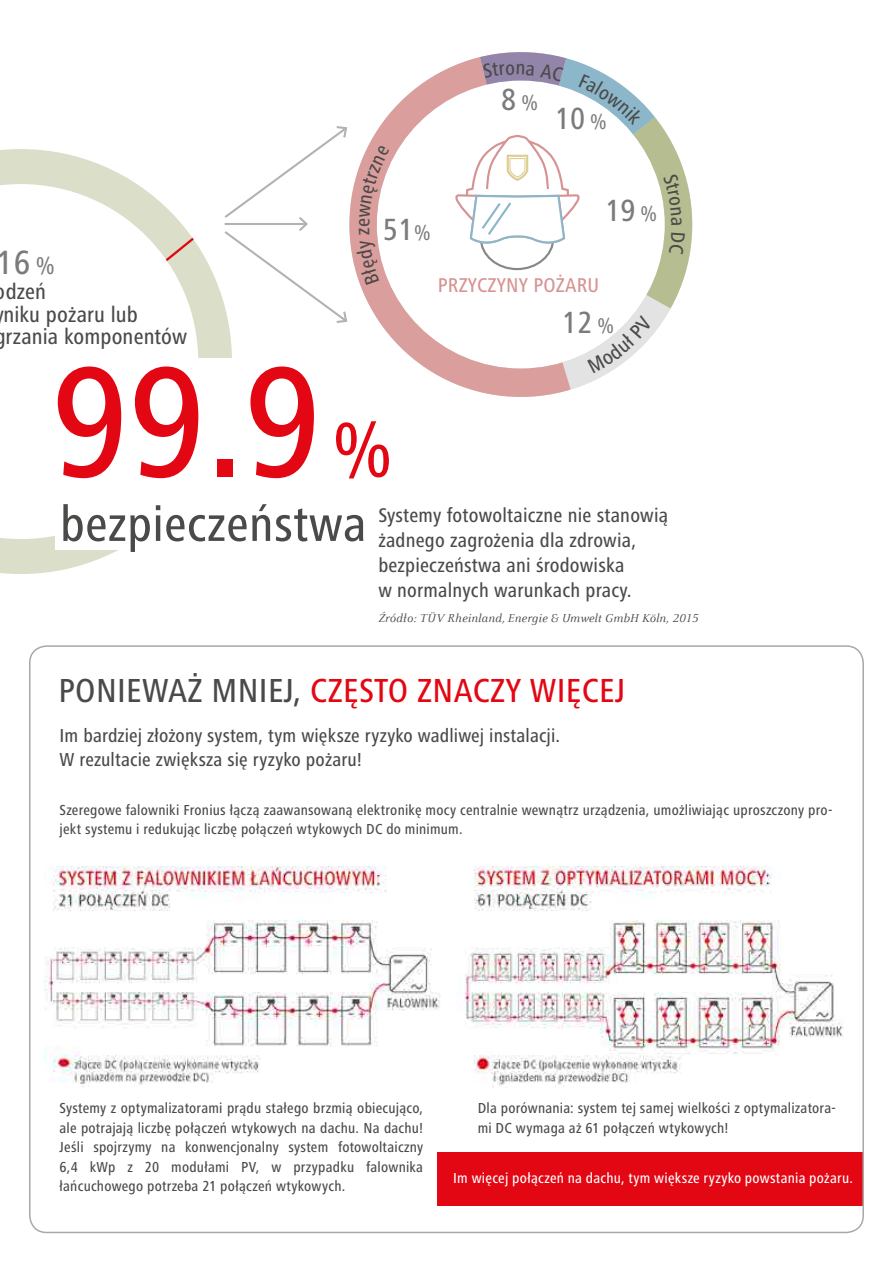
<style>
.page{position:relative;width:893px;height:1263px;background:#fff}
.page>*{position:absolute;margin:0;border:0;box-sizing:border-box;transform-origin:0 0}
.t1{font:500 condensed 162.3px "Frutiger Next LTW1 G";color:#e30613}
.t2{font:500 condensed 51px "Frutiger Next LTW1 G";letter-spacing:.01em;color:#4a4a49}
.t3{font:500 condensed 34.8px "Frutiger Next LTW1 G";color:#7c7b7b}
.t4{font:500 condensed 34.5px "Frutiger Next LTW1 G";letter-spacing:.01em;color:#e30613}
.t5{font:500 condensed 31.8px "Frutiger Next LTW1 G";letter-spacing:.01em;color:#7c7b7b}
.t6{font:500 condensed 22.65px/22.2px "Frutiger Next LTW1 G";letter-spacing:.005em;color:#4a4a49}
.t7{font:500 condensed 20.7px "Frutiger Next LTW1 G";letter-spacing:.01em;color:#d69393}
.t8{font:500 condensed 20.4px/25.2px "Frutiger Next LTW1 G";letter-spacing:.01em;color:#4a4a49}
.t9{font:500 condensed 19.5px/24px "Frutiger Next LTW1 G";letter-spacing:.01em;color:#4a4a49}
.t10{font:500 condensed 15px/19.5px "Frutiger Next LTW1 G";letter-spacing:.015em;color:#4a4a49}
.t11{font:500 condensed 15px "Frutiger Next LTW1 G";letter-spacing:.02em;color:#fff}
.t12{font:italic 12.6px "Celeste Offc Pro";letter-spacing:.02em;color:#4a4a49}
.s1{font-size:22.05px}
.s2{font-size:25.2px}
.s3{font-size:79.95px}
.s4{color:#4a4a49}
</style>
<div class="page">
<div style="left:437px;top:1152px;width:425px;height:54px;background:#e30613"></div>
<svg style="left:0;top:149px;width:232px;height:425px"></svg>
<div style="left:56px;top:358px;width:302px;height:191px;background:#fff"></div>
<svg style="left:132px;top:126px;width:216px;height:198px"></svg>
<svg style="left:349px;top:66px;width:197px;height:331px"></svg>
<img style="left:460px;top:866px;width:384px;height:221px">
<img style="left:45px;top:866px;width:396px;height:221px">
<svg style="left:357px;top:145px;width:33px;height:140px"></svg>
<svg style="left:452px;top:52px;width:240px;height:343px"></svg>
<h3 class="t5" style="left:501px;top:81px;width:38px">8<span class="s1">%</span></h3>
<h3 class="t5" style="left:555px;top:100px;width:54px">10<span class="s1">%</span></h3>
<h3 class="t3" style="left:-3px;top:242px;width:60px">16<span class="s2">%</span></h3>
<h3 class="t6" style="left:3px;top:281px;width:185px;text-indent:-9px">odzeń<br>niku pożaru lub rzania komponentów</h3>
<h3 class="t5" style="left:383px;top:211px;width:50px">51<span class="s1">%</span></h3>
<h1 class="t1" style="left:51px;top:330px;width:344px">99.9<span class="s3">%</span></h1>
<h3 class="t5" style="left:605px;top:193px;width:54px">19<span class="s1">%</span></h3>
<h3 class="t7" style="left:438px;top:274px;width:163px">PRZYCZYNY POŻARU</h3>
<h3 class="t5" style="left:562px;top:304px;width:54px">12<span class="s1">%</span></h3>
<h2 class="t2" style="left:60px;top:495px;width:308px">bezpieczeństwa</h2>
<h3 class="t8" style="left:378px;top:502px;width:291px">Systemy fotowoltaiczne nie stanowią żadnego zagrożenia dla zdrowia, bezpieczeństwa ani środowiska<br>w normalnych warunkach pracy.</h3>
<p class="t12" style="left:378px;top:611px;width:321px">Źródło: TÜV Rheinland, Energie &amp; Umwelt GmbH Köln, 2015</p>
<h3 class="t4" style="left:58px;top:671px;width:568px"><span class="s4">PONIEWAŻ MNIEJ,</span> CZĘSTO ZNACZY WIĘCEJ</h3>
<h3 class="t9" style="left:60px;top:723px;width:502px">Im bardziej złożony system, tym większe ryzyko wadliwej instalacji.<br>W rezultacie zwiększa się ryzyko pożaru!</h3>
<p class="t10" style="left:60px;top:800px;width:774px">Szeregowe falowniki Fronius łączą zaawansowaną elektronikę mocy centralnie wewnątrz urządzenia, umożliwiając uproszczony pro&shy;jekt systemu i redukując liczbę połączeń wtykowych DC do minimum.</p>
<p class="t10" style="left:60px;top:1099px;width:365px;text-align:justify">Systemy z optymalizatorami prądu stałego brzmią obiecująco, ale potrajają liczbę połączeń wtykowych na dachu. Na dachu!<br>Jeśli spojrzymy na konwencjonalny system fotowoltaiczny 6,4 kWp z 20 modułami PV, w przypadku falownika łańcuchowego potrzeba 21 połączeń wtykowych.</p>
<p class="t10" style="left:478px;top:1099px;width:360px">Dla porównania: system tej samej wielkości z optymalizatora&shy;mi DC wymaga aż 61 połączeń wtykowych!</p>
<p class="t11" style="left:453px;top:1170px;width:401px">Im więcej połączeń na dachu, tym większe ryzyko powstania pożaru.</p>
</div>
